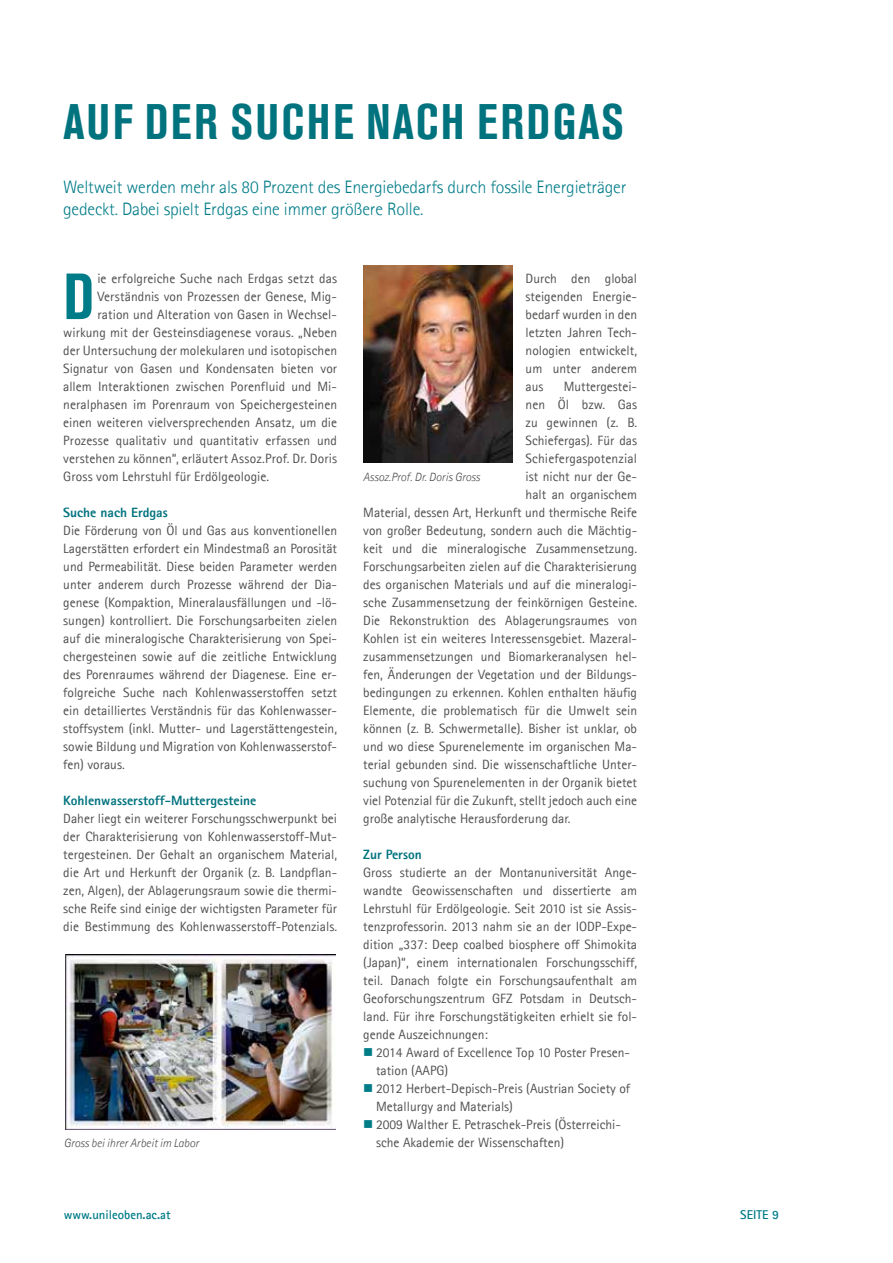
<style>
.page{position:relative;width:893px;height:1263px;background:#fff}
.page>*{position:absolute;margin:0;border:0;box-sizing:border-box;transform-origin:0 0}
.t1{font:700 condensed 64.5px "Akzidenz Grotesk BE";color:#007c88}
.t2{font:700 condensed 49.5px "Akzidenz Grotesk BE";letter-spacing:.05em;color:#00737e}
.t3{font:300 18px/21.6px "Agfa Rotis Sans Serif";letter-spacing:-.01em;color:#007c88}
.t4{font:13.5px/18px "Agfa Rotis Sans Serif";color:#50504f;text-align:justify}
.t5{font:800 13.5px "Agfa Rotis Sans Serif";color:#00737e}
.t6{font:700 12.75px "Agfa Rotis Sans Serif";color:#007c88}
.t7{font:italic 300 12px "Agfa Rotis Sans Serif";color:#50504f}
</style>
<div class="page">
<img style="left:65px;top:955px;width:270px;height:174px">
<img style="left:363px;top:265px;width:150px;height:197px">
<h2 class="t2" style="left:63px;top:94px;width:562px">AUF DER SUCHE NACH ERDGAS</h2>
<h3 class="t3" style="left:63px;top:176px;width:565px">Weltweit werden mehr als 80 Prozent des Energiebedarfs durch fossile Energieträger gedeckt. Dabei spielt Erdgas eine immer größere Rolle.</h3>
<h1 class="t1" style="left:63px;top:260px;width:32px">D</h1>
<p class="t4" style="left:97px;top:269px;width:241px">ie erfolgreiche Suche nach Erdgas setzt das</p>
<p class="t4" style="left:97px;top:287px;width:241px">Verständnis von Prozessen der Genese, Mig-</p>
<p class="t4" style="left:97px;top:305px;width:241px">ration und Alteration von Gasen in Wechsel-</p>
<p class="t4" style="left:63px;top:323px;width:275px">wirkung mit der Gesteinsdiagenese voraus. „Neben</p>
<p class="t4" style="left:63px;top:341px;width:275px">der Untersuchung der molekularen und isotopischen</p>
<p class="t4" style="left:63px;top:359px;width:275px">Signatur von Gasen und Kondensaten bieten vor</p>
<p class="t4" style="left:63px;top:377px;width:275px">allem Interaktionen zwischen Porenfluid und Mi-</p>
<p class="t4" style="left:63px;top:395px;width:275px">neralphasen im Porenraum von Speichergesteinen</p>
<p class="t4" style="left:63px;top:413px;width:275px">einen weiteren vielversprechenden Ansatz, um die</p>
<p class="t4" style="left:63px;top:431px;width:275px">Prozesse qualitativ und quantitativ erfassen und</p>
<p class="t4" style="left:63px;top:449px;width:275px">verstehen zu können“, erläutert Assoz.Prof. Dr. Doris</p>
<p class="t4" style="left:63px;top:467px;width:207px">Gross vom Lehrstuhl für Erdölgeologie.</p>
<p class="t5" style="left:63px;top:504px;width:106px">Suche nach Erdgas</p>
<p class="t4" style="left:63px;top:521px;width:275px">Die Förderung von Öl und Gas aus konventionellen Lagerstätten erfordert ein Mindestmaß an Porosität und Permeabilität. Diese beiden Parameter werden unter anderem durch Prozesse während der Dia&shy;genese (Kompaktion, Mineralausfällungen und -lö&shy;sungen) kontrolliert. Die Forschungsarbeiten zielen auf die mineralogische Charakterisierung von Spei&shy;chergesteinen sowie auf die zeitliche Entwicklung des Porenraumes während der Diagenese. Eine er&shy;folgreiche Suche nach Kohlenwasserstoffen setzt ein detailliertes Verständnis für das Kohlenwasser&shy;stoffsystem (inkl. Mutter- und Lagerstättengestein, sowie Bildung und Migration von Kohlenwasserstof&shy;fen) voraus.</p>
<p class="t5" style="left:63px;top:792px;width:195px">Kohlenwasserstoff-Muttergesteine</p>
<p class="t4" style="left:63px;top:809px;width:275px">Daher liegt ein weiterer Forschungsschwerpunkt bei der Charakterisierung von Kohlenwasserstoff-Mut&shy;tergesteinen. Der Gehalt an organischem Material, die Art und Herkunft der Organik (z. B. Landpflan&shy;zen, Algen), der Ablagerungsraum sowie die thermi&shy;sche Reife sind einige der wichtigsten Parameter für die Bestimmung des Kohlenwasserstoff-Potenzials.</p>
<p class="t7" style="left:64px;top:1136px;width:137px">Gross bei ihrer Arbeit im Labor</p>
<p class="t4" style="left:526px;top:269px;width:113px">Durch den global steigenden Energie&shy;bedarf wurden in den letzten Jahren Tech&shy;nologien entwickelt, um unter anderem aus</p>
<p class="t4" style="left:564px;top:377px;width:75px">Muttergestei-</p>
<p class="t4" style="left:526px;top:395px;width:113px">nen Öl bzw. Gas</p>
<p class="t4" style="left:526px;top:413px;width:113px">zu gewinnen (z. B.</p>
<p class="t4" style="left:526px;top:431px;width:113px">Schiefergas). Für das</p>
<p class="t4" style="left:526px;top:449px;width:113px">Schiefergaspotenzial</p>
<p class="t4" style="left:526px;top:467px;width:113px">ist nicht nur der Ge-</p>
<p class="t4" style="left:526px;top:485px;width:113px">halt an organischem</p>
<p class="t4" style="left:363px;top:503px;width:275px">Material, dessen Art, Herkunft und thermische Reife</p>
<p class="t4" style="left:363px;top:521px;width:275px">von großer Bedeutung, sondern auch die Mächtig-</p>
<p class="t4" style="left:363px;top:539px;width:275px">keit und die mineralogische Zusammensetzung.</p>
<p class="t4" style="left:363px;top:557px;width:275px">Forschungsarbeiten zielen auf die Charakterisierung</p>
<p class="t4" style="left:363px;top:575px;width:275px">des organischen Materials und auf die mineralogi-</p>
<p class="t4" style="left:363px;top:593px;width:275px">sche Zusammensetzung der feinkörnigen Gesteine.</p>
<p class="t4" style="left:363px;top:611px;width:275px">Die Rekonstruktion des Ablagerungsraumes von</p>
<p class="t4" style="left:363px;top:629px;width:275px">Kohlen ist ein weiteres Interessensgebiet. Mazeral-</p>
<p class="t4" style="left:363px;top:647px;width:275px">zusammensetzungen und Biomarkeranalysen hel-</p>
<p class="t4" style="left:363px;top:665px;width:275px">fen, Änderungen der Vegetation und der Bildungs-</p>
<p class="t4" style="left:363px;top:683px;width:275px">bedingungen zu erkennen. Kohlen enthalten häufig</p>
<p class="t4" style="left:363px;top:701px;width:275px">Elemente, die problematisch für die Umwelt sein</p>
<p class="t4" style="left:363px;top:719px;width:275px">können (z. B. Schwermetalle). Bisher ist unklar, ob</p>
<p class="t4" style="left:363px;top:737px;width:275px">und wo diese Spurenelemente im organischen Ma-</p>
<p class="t4" style="left:363px;top:755px;width:275px">terial gebunden sind. Die wissenschaftliche Unter-</p>
<p class="t4" style="left:363px;top:773px;width:275px">suchung von Spurenelementen in der Organik bietet</p>
<p class="t4" style="left:363px;top:791px;width:275px">viel Potenzial für die Zukunft, stellt jedoch auch eine</p>
<p class="t4" style="left:363px;top:809px;width:209px">große analytische Herausforderung dar.</p>
<p class="t5" style="left:363px;top:846px;width:60px">Zur Person</p>
<p class="t4" style="left:363px;top:863px;width:275px">Gross studierte an der Montanuniversität Ange&shy;wandte Geowissenschaften und dissertierte am Lehrstuhl für Erdölgeologie. Seit 2010 ist sie Assis&shy;tenzprofessorin. 2013 nahm sie an der IODP-Expe&shy;dition „337: Deep coalbed biosphere off Shimokita (Japan)“, einem internationalen Forschungsschiff, teil. Danach folgte ein Forschungsaufenthalt am Geoforschungszentrum GFZ Potsdam in Deutsch&shy;land. Für ihre Forschungstätigkeiten erhielt sie fol&shy;gende Auszeichnungen:</p>
<p class="t4" style="left:376px;top:1043px;width:256px;text-align:left">2014 Award of Excellence Top 10 Poster Presen&shy;tation (AAPG)<br>2012 Herbert-Depisch-Preis (Austrian Society of Metallurgy and Materials)<br>2009 Walther E. Petraschek-Preis (Österreichi&shy;sche Akademie der Wissenschaften)</p>
<p class="t7" style="left:363px;top:470px;width:118px">Assoz.Prof. Dr. Doris Gross</p>
<p class="t6" style="left:64px;top:1207px;width:108px">www.unileoben.ac.at</p>
<p class="t6" style="left:740px;top:1207px;width:40px">SEITE 9</p>
</div>
